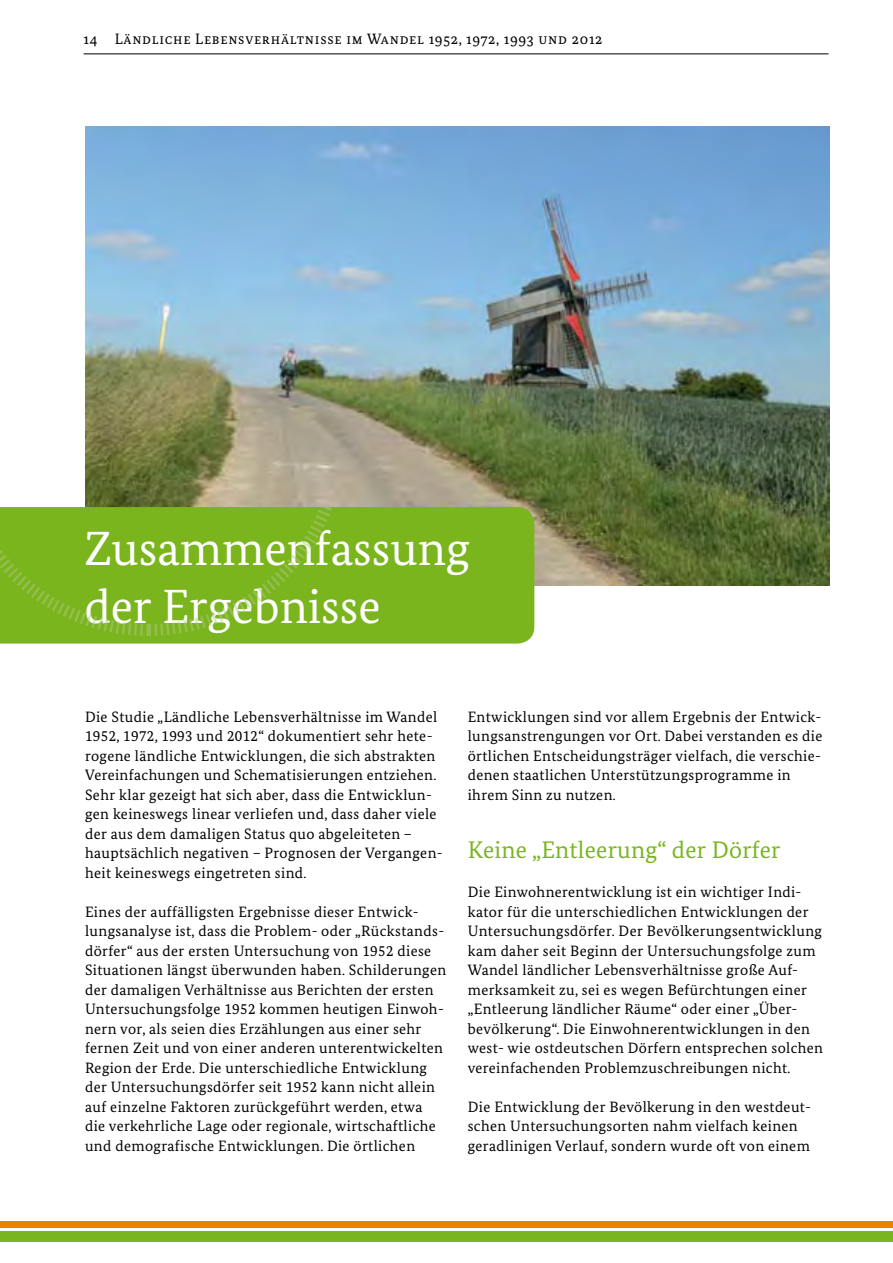
<style>
.page{position:relative;width:893px;height:1263px;background:#fff}
.page>*{position:absolute;margin:0;border:0;box-sizing:border-box;transform-origin:0 0}
.t1{font:48px/57.6px "Bundes Serif";color:#fff}
.t2{font:24px "Bundes Serif";letter-spacing:.01em;color:#7ab51d}
.t3{font:15px/19.5px "Bundes Serif";letter-spacing:.025em;color:#000}
.t4{font:15px "Bundes Serif";letter-spacing:.05em;color:#000}
</style>
<div class="page">
<img style="left:85px;top:126px;width:744px;height:459px">
<hr style="left:84px;top:53px;width:745px;height:1px;background:#000">
<div style="left:0;top:1231px;width:893px;height:11px;background:#7ab51d"></div>
<div style="left:0;top:1221px;width:893px;height:6px;background:#ee7f00"></div>
<div style="left:0;top:507px;width:534px;height:137px;background:#7ab51d"></div>
<div style="left:0;top:507px;width:346px;height:130px;background:#7ab51d"></div>
<p class="t4" style="left:84px;top:30px;width:520px">14 Ländliche Lebensverhältnisse im Wandel 1952, 1972, 1993 und 2012</p>
<p class="t1" style="left:84px;top:519px;width:387px">Zusammenfassung der Ergebnisse</p>
<p class="t3" style="left:85px;top:706px;width:359px">Die Studie „Ländliche Lebensverhältnisse im Wandel 1952, 1972, 1993 und 2012“ dokumentiert sehr hete&shy;rogene ländliche Entwicklungen, die sich abstrakten Vereinfachungen und Schematisierungen entziehen.<br>Sehr klar gezeigt hat sich aber, dass die Entwicklun&shy;gen keineswegs linear verliefen und, dass daher viele der aus dem damaligen Status quo abgeleiteten – hauptsächlich negativen – Prognosen der Vergangen&shy;heit keineswegs eingetreten sind.</p>
<p class="t3" style="left:85px;top:901px;width:363px">Eines der auffälligsten Ergebnisse dieser Entwick&shy;lungsanalyse ist, dass die Problem- oder „Rückstands&shy;dörfer“ aus der ersten Untersuchung von 1952 diese Situationen längst überwunden haben. Schilderungen der damaligen Verhältnisse aus Berichten der ersten Untersuchungsfolge 1952 kommen heutigen Einwoh&shy;nern vor, als seien dies Erzählungen aus einer sehr fernen Zeit und von einer anderen unterentwickelten Region der Erde. Die unterschiedliche Entwicklung der Untersuchungsdörfer seit 1952 kann nicht allein auf einzelne Faktoren zurückgeführt werden, etwa die verkehrliche Lage oder regionale, wirtschaftliche und demografische Entwicklungen. Die örtlichen</p>
<p class="t3" style="left:468px;top:706px;width:356px">Entwicklungen sind vor allem Ergebnis der Entwick&shy;lungsanstrengungen vor Ort. Dabei verstanden es die örtlichen Entscheidungsträger vielfach, die verschie&shy;denen staatlichen Unterstützungsprogramme in ihrem Sinn zu nutzen.</p>
<h3 class="t2" style="left:468px;top:835px;width:314px">Keine „Entleerung“ der Dörfer</h3>
<p class="t3" style="left:468px;top:882px;width:357px">Die Einwohnerentwicklung ist ein wichtiger Indi&shy;kator für die unterschiedlichen Entwicklungen der Untersuchungsdörfer. Der Bevölkerungsentwicklung kam daher seit Beginn der Untersuchungsfolge zum Wandel ländlicher Lebensverhältnisse große Auf&shy;merksamkeit zu, sei es wegen Befürchtungen einer „Entleerung ländlicher Räume“ oder einer „Über&shy;bevölkerung“. Die Einwohnerentwicklungen in den west- wie ostdeutschen Dörfern entsprechen solchen vereinfachenden Problemzuschreibungen nicht.</p>
<p class="t3" style="left:468px;top:1096px;width:345px">Die Entwicklung der Bevölkerung in den westdeut&shy;schen Untersuchungsorten nahm vielfach keinen geradlinigen Verlauf, sondern wurde oft von einem</p>
</div>
